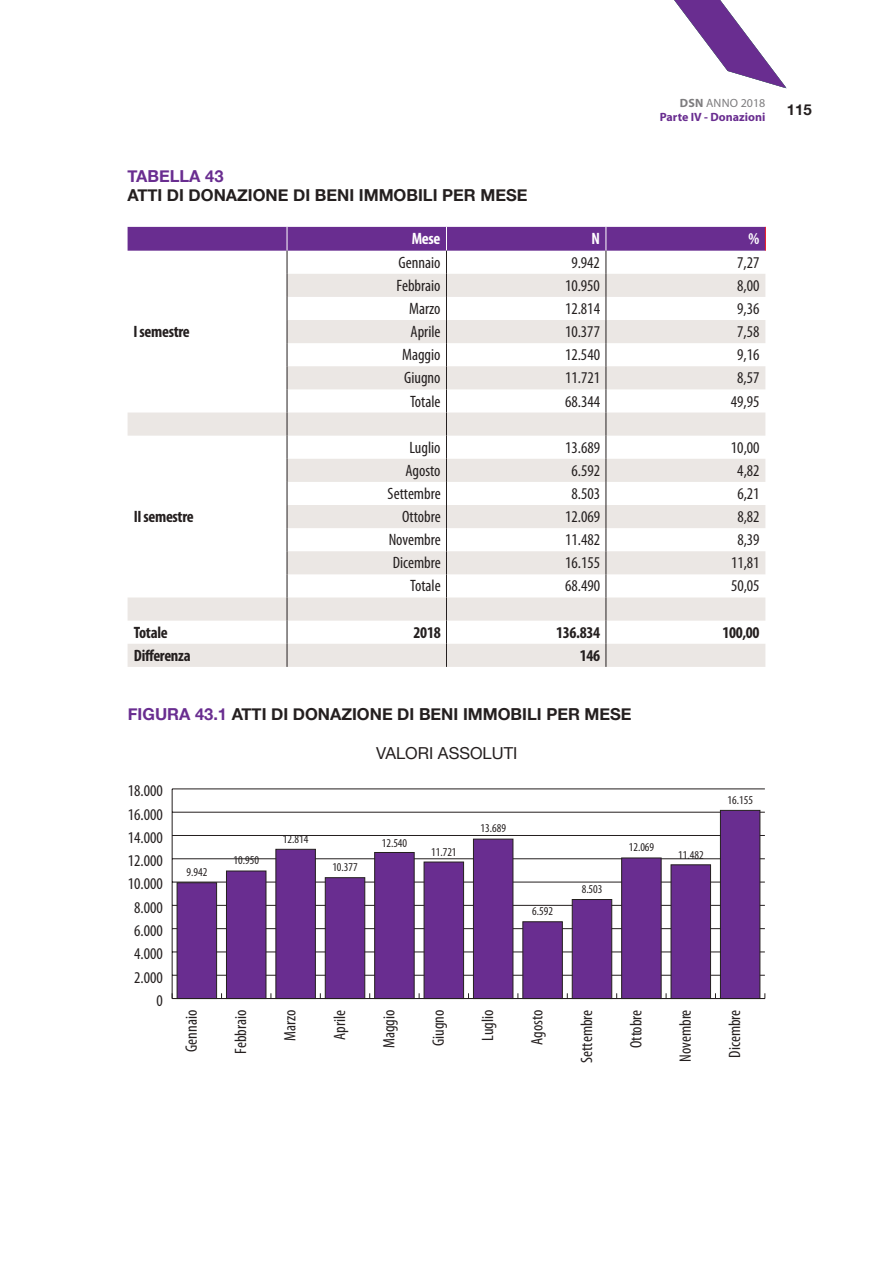
<style>
.page{position:relative;width:893px;height:1263px;background:#fff}
.page>*{position:absolute;margin:0;border:0;box-sizing:border-box;transform-origin:0 0}
.t1{font:condensed 16.5px "Myriad Pro";color:#241f1f}
.t2{font:700 16.5px "Helvetica Neue";color:#241f1f}
.t3{font:700 condensed 16.5px "Myriad Pro";letter-spacing:-.02em;color:#241f1f}
.t4{font:16.5px "Helvetica Neue";color:#241f1f}
.t5{font:700 16.5px "Helvetica Neue";color:#692d90}
.t6{font:700 condensed 16.5px "Myriad Pro";color:#fff}
.t7{font:700 15px "Helvetica Neue";color:#241f1f}
.t8{font:condensed 12px "Myriad Pro";color:#241f1f}
.t9{font:700 12px/14.4px "Myriad Pro";color:#692d90;text-align:right}
.s1{color:#7d7c7e}
.s2{font-weight:400;color:#7d7c7e}
.s3{color:#692d90}
</style>
<div class="page">
<svg style="left:674px;top:0;width:113px;height:88px"></svg>
<svg style="left:128px;top:227px;width:638px;height:440px"></svg>
<hr style="left:172px;top:789px;width:1px;height:209px;background:#241f1f">
<hr style="left:172px;top:998px;width:593px;height:1px;background:#241f1f">
<hr style="left:172px;top:975px;width:593px;height:1px;background:#241f1f">
<hr style="left:172px;top:952px;width:593px;height:1px;background:#241f1f">
<hr style="left:172px;top:928px;width:593px;height:1px;background:#241f1f">
<hr style="left:172px;top:905px;width:593px;height:1px;background:#241f1f">
<hr style="left:172px;top:882px;width:593px;height:1px;background:#241f1f">
<hr style="left:172px;top:858px;width:593px;height:1px;background:#241f1f">
<hr style="left:172px;top:835px;width:593px;height:1px;background:#241f1f">
<hr style="left:172px;top:812px;width:593px;height:1px;background:#241f1f">
<hr style="left:172px;top:789px;width:593px;height:1px;background:#241f1f">
<div style="left:720px;top:810px;width:40px;height:189px;background:#692d90;border:1px solid #241f1f"></div>
<div style="left:671px;top:865px;width:40px;height:134px;background:#692d90;border:1px solid #241f1f"></div>
<div style="left:621px;top:858px;width:40px;height:141px;background:#692d90;border:1px solid #241f1f"></div>
<div style="left:572px;top:899px;width:40px;height:100px;background:#692d90;border:1px solid #241f1f"></div>
<div style="left:523px;top:921px;width:40px;height:78px;background:#692d90;border:1px solid #241f1f"></div>
<div style="left:473px;top:839px;width:40px;height:160px;background:#692d90;border:1px solid #241f1f"></div>
<div style="left:424px;top:862px;width:40px;height:137px;background:#692d90;border:1px solid #241f1f"></div>
<div style="left:374px;top:852px;width:40px;height:147px;background:#692d90;border:1px solid #241f1f"></div>
<div style="left:325px;top:877px;width:40px;height:122px;background:#692d90;border:1px solid #241f1f"></div>
<div style="left:276px;top:849px;width:40px;height:150px;background:#692d90;border:1px solid #241f1f"></div>
<div style="left:226px;top:871px;width:40px;height:128px;background:#692d90;border:1px solid #241f1f"></div>
<div style="left:177px;top:882px;width:40px;height:117px;background:#692d90;border:1px solid #241f1f"></div>
<p class="t9" style="left:660px;top:95px;width:107px"><span class="s1">DSN</span> <span class="s2">ANNO 2018<br></span>Parte IV - Donazioni</p>
<p class="t7" style="left:787px;top:98px;width:27px">115</p>
<p class="t5" style="left:128px;top:163px;width:97px">TABELLA 43</p>
<p class="t2" style="left:128px;top:183px;width:401px">ATTI DI DONAZIONE DI BENI IMMOBILI PER MESE</p>
<p class="t6" style="left:412px;top:229px;width:30px">Mese</p>
<p class="t6" style="left:591px;top:229px;width:10px">N</p>
<p class="t6" style="left:749px;top:229px;width:12px">%</p>
<p class="t3" style="left:134px;top:321px;width:58px">I semestre</p>
<p class="t3" style="left:134px;top:506px;width:62px">II semestre</p>
<p class="t1" style="left:399px;top:252px;width:43px">Gennaio</p>
<p class="t1" style="left:571px;top:252px;width:30px">9.942</p>
<p class="t1" style="left:737px;top:252px;width:24px">7,27</p>
<p class="t1" style="left:397px;top:275px;width:45px">Febbraio</p>
<p class="t1" style="left:565px;top:275px;width:36px">10.950</p>
<p class="t1" style="left:737px;top:275px;width:24px">8,00</p>
<p class="t1" style="left:409px;top:299px;width:33px">Marzo</p>
<p class="t1" style="left:565px;top:299px;width:36px">12.814</p>
<p class="t1" style="left:737px;top:299px;width:24px">9,36</p>
<p class="t1" style="left:411px;top:322px;width:31px">Aprile</p>
<p class="t1" style="left:565px;top:322px;width:36px">10.377</p>
<p class="t1" style="left:737px;top:322px;width:24px">7,58</p>
<p class="t1" style="left:402px;top:345px;width:40px">Maggio</p>
<p class="t1" style="left:565px;top:345px;width:36px">12.540</p>
<p class="t1" style="left:737px;top:345px;width:24px">9,16</p>
<p class="t1" style="left:404px;top:368px;width:38px">Giugno</p>
<p class="t1" style="left:565px;top:368px;width:36px">11.721</p>
<p class="t1" style="left:737px;top:368px;width:24px">8,57</p>
<p class="t1" style="left:410px;top:391px;width:32px">Totale</p>
<p class="t1" style="left:565px;top:391px;width:36px">68.344</p>
<p class="t1" style="left:731px;top:391px;width:30px">49,95</p>
<p class="t1" style="left:410px;top:437px;width:33px">Luglio</p>
<p class="t1" style="left:565px;top:437px;width:36px">13.689</p>
<p class="t1" style="left:731px;top:437px;width:30px">10,00</p>
<p class="t1" style="left:406px;top:460px;width:37px">Agosto</p>
<p class="t1" style="left:571px;top:460px;width:30px">6.592</p>
<p class="t1" style="left:737px;top:460px;width:24px">4,82</p>
<p class="t1" style="left:388px;top:483px;width:54px">Settembre</p>
<p class="t1" style="left:571px;top:483px;width:30px">8.503</p>
<p class="t1" style="left:737px;top:483px;width:24px">6,21</p>
<p class="t1" style="left:402px;top:507px;width:40px">Ottobre</p>
<p class="t1" style="left:565px;top:507px;width:36px">12.069</p>
<p class="t1" style="left:737px;top:507px;width:24px">8,82</p>
<p class="t1" style="left:389px;top:530px;width:53px">Novembre</p>
<p class="t1" style="left:565px;top:530px;width:36px">11.482</p>
<p class="t1" style="left:737px;top:530px;width:24px">8,39</p>
<p class="t1" style="left:393px;top:553px;width:50px">Dicembre</p>
<p class="t1" style="left:565px;top:553px;width:36px">16.155</p>
<p class="t1" style="left:731px;top:553px;width:30px">11,81</p>
<p class="t1" style="left:410px;top:576px;width:32px">Totale</p>
<p class="t1" style="left:565px;top:576px;width:36px">68.490</p>
<p class="t1" style="left:731px;top:576px;width:30px">50,05</p>
<p class="t3" style="left:134px;top:622px;width:35px">Totale</p>
<p class="t3" style="left:414px;top:622px;width:29px">2018</p>
<p class="t3" style="left:556px;top:622px;width:46px">136.834</p>
<p class="t3" style="left:722px;top:622px;width:39px">100,00</p>
<p class="t3" style="left:134px;top:645px;width:58px">Differenza</p>
<p class="t3" style="left:580px;top:645px;width:22px">146</p>
<p class="t2" style="left:128px;top:701px;width:505px"><span class="s3">FIGURA 43.1</span> ATTI DI DONAZIONE DI BENI IMMOBILI PER MESE</p>
<p class="t4" style="left:376px;top:741px;width:143px">VALORI ASSOLUTI</p>
<p class="t1" style="left:128px;top:781px;width:36px">18.000</p>
<p class="t1" style="left:128px;top:804px;width:36px">16.000</p>
<p class="t1" style="left:128px;top:827px;width:36px">14.000</p>
<p class="t1" style="left:128px;top:851px;width:36px">12.000</p>
<p class="t1" style="left:128px;top:874px;width:36px">10.000</p>
<p class="t1" style="left:134px;top:897px;width:30px">8.000</p>
<p class="t1" style="left:134px;top:920px;width:30px">6.000</p>
<p class="t1" style="left:134px;top:944px;width:30px">4.000</p>
<p class="t1" style="left:134px;top:967px;width:30px">2.000</p>
<p class="t1" style="left:157px;top:990px;width:8px">0</p>
<p class="t8" style="left:186px;top:865px;width:22px">9.942</p>
<p class="t1" style="left:181px;top:1052px;width:43px;rotate:-90deg">Gennaio</p>
<p class="t8" style="left:234px;top:853px;width:27px">10.950</p>
<p class="t8" style="left:283px;top:831px;width:27px">12.814</p>
<p class="t8" style="left:332px;top:860px;width:27px">10.377</p>
<p class="t8" style="left:382px;top:835px;width:27px">12.540</p>
<p class="t8" style="left:481px;top:821px;width:27px">13.689</p>
<p class="t8" style="left:629px;top:839px;width:27px">12.069</p>
<p class="t8" style="left:431px;top:845px;width:27px">11.721</p>
<p class="t8" style="left:678px;top:847px;width:27px">11.482</p>
<p class="t8" style="left:532px;top:904px;width:22px">6.592</p>
<p class="t8" style="left:582px;top:882px;width:22px">8.503</p>
<p class="t1" style="left:231px;top:1054px;width:45px;rotate:-90deg">Febbraio</p>
<p class="t1" style="left:280px;top:1041px;width:33px;rotate:-90deg">Marzo</p>
<p class="t1" style="left:330px;top:1040px;width:32px;rotate:-90deg">Aprile</p>
<p class="t1" style="left:379px;top:1048px;width:40px;rotate:-90deg">Maggio</p>
<p class="t1" style="left:428px;top:1046px;width:38px;rotate:-90deg">Giugno</p>
<p class="t1" style="left:478px;top:1041px;width:33px;rotate:-90deg">Luglio</p>
<p class="t1" style="left:527px;top:1045px;width:37px;rotate:-90deg">Agosto</p>
<p class="t1" style="left:577px;top:1063px;width:54px;rotate:-90deg">Settembre</p>
<p class="t1" style="left:626px;top:1048px;width:40px;rotate:-90deg">Ottobre</p>
<p class="t1" style="left:675px;top:1062px;width:53px;rotate:-90deg">Novembre</p>
<p class="t8" style="left:728px;top:792px;width:27px">16.155</p>
<p class="t1" style="left:725px;top:1058px;width:50px;rotate:-90deg">Dicembre</p>
</div>
